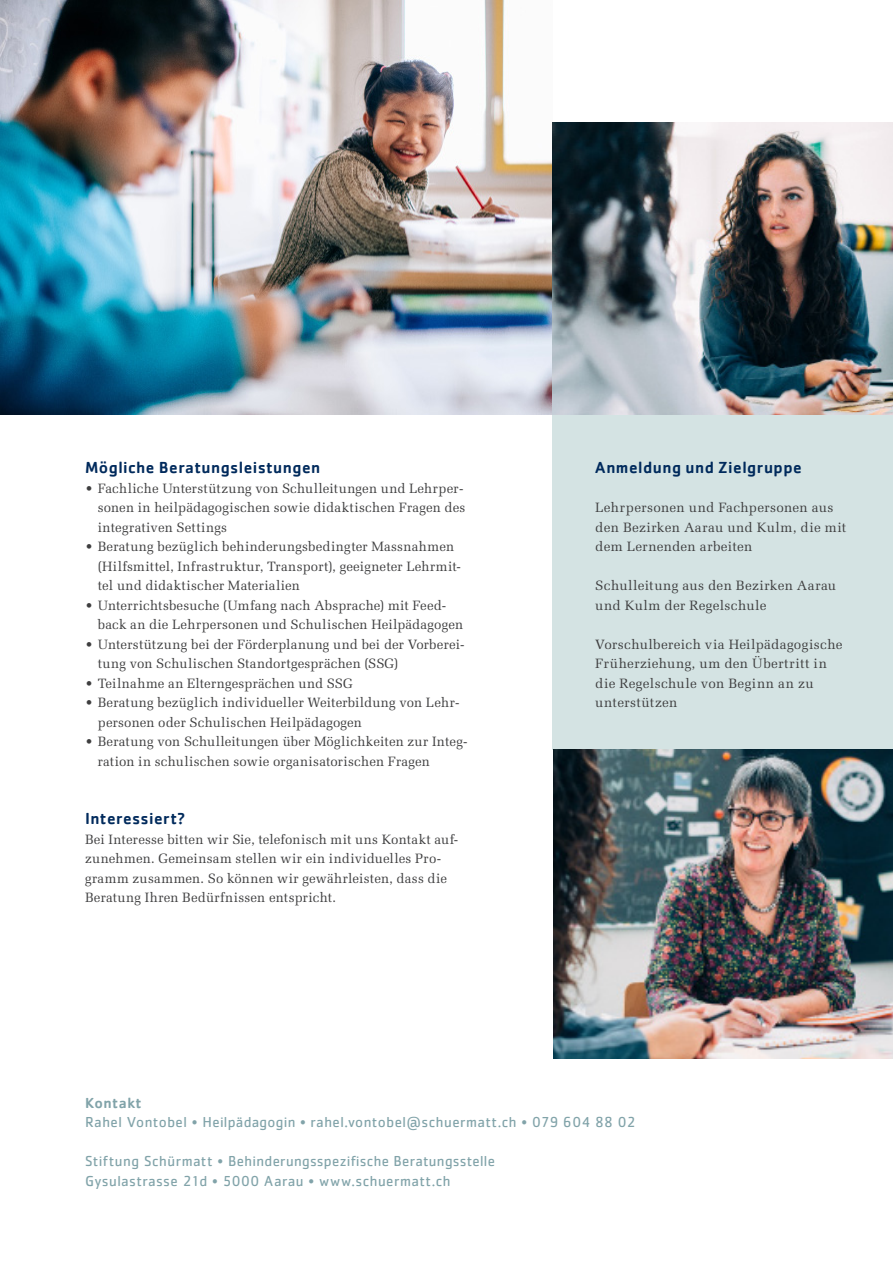
<style>
.page{position:relative;width:893px;height:1263px;background:#fff}
.page>*{position:absolute;margin:0;border:0;box-sizing:border-box;transform-origin:0 0}
.Lauf{font:500 16.5px "Cachet";letter-spacing:.03em;color:#002a5c}
.Lauf-2{font:15px "Cachet Std";letter-spacing:.025em;color:#81a3a9}
.Lauf-3{font:500 15px "Cachet";letter-spacing:.03em;color:#81a3a9}
.Lauf-4{font:13.5px/19.5px "Melior LT Std";letter-spacing:.015em;color:#3e3e3f}
</style>
<div class="page">
<div style="left:553px;top:415px;width:340px;height:335px;background:#d4e3e3"></div>
<img style="left:0;top:0;width:553px;height:415px">
<img style="left:553px;top:122px;width:340px;height:293px">
<img style="left:554px;top:750px;width:339px;height:308px">
<p class="Lauf" style="left:85px;top:458px;width:237px">Mögliche Beratungsleistungen</p>
<p class="Lauf-4" style="left:98px;top:478px;width:369px;text-indent:-13px">• Fachliche Unterstützung von Schulleitungen und Lehrper&shy;sonen in heilpädagogischen sowie didaktischen Fragen des integrativen Settings</p>
<p class="Lauf-4" style="left:98px;top:537px;width:365px;text-indent:-13px">• Beratung bezüglich behinderungsbedingter Massnahmen (Hilfsmittel, Infrastruktur, Transport), geeigneter Lehrmit&shy;tel und didaktischer Materialien</p>
<p class="Lauf-4" style="left:98px;top:595px;width:367px;text-indent:-13px">• Unterrichtsbesuche (Umfang nach Absprache) mit Feed&shy;back an die Lehrpersonen und Schulischen Heilpädagogen</p>
<p class="Lauf-4" style="left:98px;top:634px;width:368px;text-indent:-13px">• Unterstützung bei der Förderplanung und bei der Vorberei&shy;tung von Schulischen Standortgesprächen (SSG)</p>
<p class="Lauf-4" style="left:85px;top:673px;width:269px">• Teilnahme an Elterngesprächen und SSG</p>
<p class="Lauf-4" style="left:98px;top:693px;width:363px;text-indent:-13px">• Beratung bezüglich individueller Weiterbildung von Lehr&shy;personen oder Schulischen Heilpädagogen</p>
<p class="Lauf-4" style="left:98px;top:732px;width:371px;text-indent:-13px">• Beratung von Schulleitungen über Möglichkeiten zur Integ&shy;ration in schulischen sowie organisatorischen Fragen</p>
<p class="Lauf" style="left:85px;top:809px;width:102px">Interessiert?</p>
<p class="Lauf-4" style="left:85px;top:829px;width:375px">Bei Interesse bitten wir Sie, telefonisch mit uns Kontakt auf&shy;zunehmen. Gemeinsam stellen wir ein individuelles Pro&shy;gramm zusammen. So können wir gewährleisten, dass die Beratung Ihren Bedürfnissen entspricht.</p>
<p class="Lauf" style="left:595px;top:458px;width:208px">Anmeldung und Zielgruppe</p>
<p class="Lauf-4" style="left:595px;top:498px;width:253px">Lehrpersonen und Fachpersonen aus den Bezirken Aarau und Kulm, die mit dem Lernenden arbeiten</p>
<p class="Lauf-4" style="left:595px;top:576px;width:242px">Schulleitung aus den Bezirken Aarau und Kulm der Regelschule</p>
<p class="Lauf-4" style="left:595px;top:634px;width:249px">Vorschulbereich via Heilpädagogische<br>Früherziehung, um den Übertritt in die Regelschule von Beginn an zu unterstützen</p>
<p class="Lauf-3" style="left:85px;top:1093px;width:58px">Kontakt</p>
<p class="Lauf-2" style="left:85px;top:1113px;width:552px">Rahel Vontobel • Heilpädagogin • rahel.vontobel@schuermatt.ch • 079 604 88 02</p>
<p class="Lauf-2" style="left:85px;top:1152px;width:411px">Stiftung Schürmatt • Behinderungsspezifische Beratungsstelle</p>
<p class="Lauf-2" style="left:85px;top:1172px;width:367px">Gysulastrasse 21d • 5000 Aarau • www.schuermatt.ch</p>
</div>
